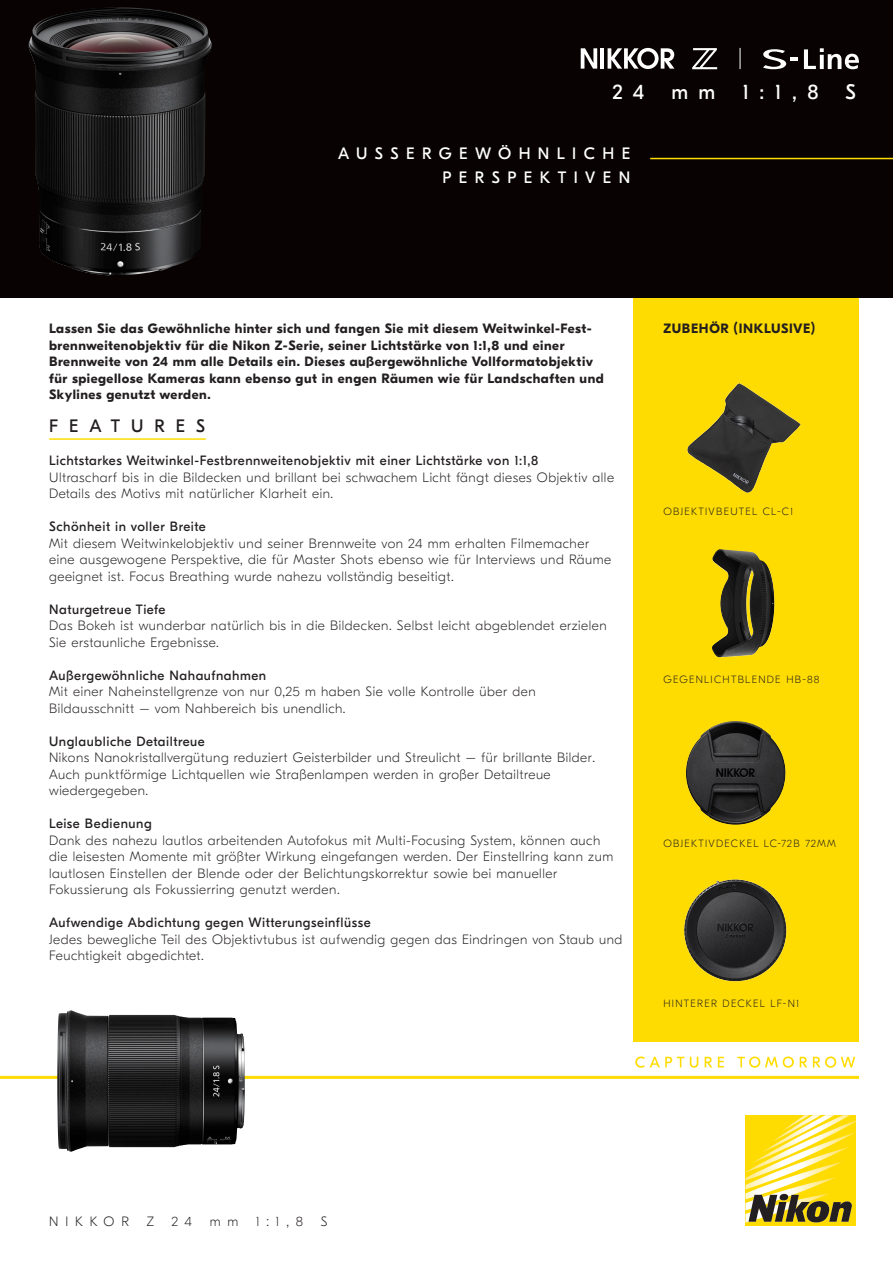
<style>
.page{position:relative;width:893px;height:1263px;background:#fff}
.page>*{position:absolute;margin:0;border:0;box-sizing:border-box;transform-origin:0 0}
.t1{font:21px "GT Eesti Pro Display";color:#fff}
.t2{font:18px "GT Eesti Pro Display";letter-spacing:.61em;color:#231f20}
.t3{font:16.5px "GT Eesti Pro Display";letter-spacing:.45em;color:#fff}
.t4{font:100 13.5px/16.5px "GT Eesti Pro Display";letter-spacing:.04em;color:#231f20}
.t5{font:700 13.5px/16.5px "GT Eesti Pro Display";letter-spacing:.04em;color:#231f20}
.t6{font:13.5px "GT Eesti Pro Display";letter-spacing:.04em;color:#231f20}
.t7{font:100 10.5px "GT Eesti Pro Display";letter-spacing:.12em;color:#231f20}
</style>
<div class="page">
<div style="left:634px;top:298px;width:225px;height:744px;background:#ffdc01"></div>
<div style="left:0;top:0;width:893px;height:298px;background:#080302"></div>
<div style="left:745px;top:1115px;width:111px;height:111px;background:#ffdc01"></div>
<svg style="left:745px;top:1115px;width:111px;height:108px"></svg>
<hr style="left:650px;top:158px;width:243px;height:1px;background:#ffdc01">
<svg style="left:635px;top:1056px;width:49px;height:12px"></svg>
<svg style="left:690px;top:1057px;width:8px;height:11px"></svg>
<svg style="left:705px;top:1057px;width:7px;height:10px"></svg>
<svg style="left:718px;top:1057px;width:6px;height:10px"></svg>
<svg style="left:737px;top:1056px;width:57px;height:12px"></svg>
<svg style="left:800px;top:1057px;width:7px;height:10px"></svg>
<svg style="left:813px;top:1056px;width:42px;height:12px"></svg>
<hr style="left:49px;top:438px;width:157px;height:2px;background:#ffdc01">
<hr style="left:0;top:1076px;width:859px;height:3px;background:#ffdc01">
<svg style="left:763px;top:49px;width:35px;height:20px"></svg>
<svg style="left:804px;top:48px;width:55px;height:21px"></svg>
<svg style="left:692px;top:48px;width:25px;height:21px"></svg>
<svg style="left:581px;top:48px;width:16px;height:21px"></svg>
<hr style="left:600px;top:48px;width:4px;height:21px;background:#fff">
<svg style="left:608px;top:48px;width:66px;height:21px"></svg>
<svg style="left:740px;top:48px;width:1px;height:21px"></svg>
<img style="left:29px;top:7px;width:183px;height:268px">
<img style="left:687px;top:383px;width:114px;height:110px">
<img style="left:57px;top:1010px;width:188px;height:142px">
<img style="left:711px;top:549px;width:63px;height:108px">
<img style="left:686px;top:721px;width:100px;height:104px">
<img style="left:684px;top:879px;width:103px;height:103px">
<p class="t1" style="left:613px;top:80px;width:33px">2 4</p>
<p class="t1" style="left:671px;top:80px;width:46px">m m</p>
<p class="t1" style="left:742px;top:80px;width:77px">1:1,8</p>
<p class="t1" style="left:846px;top:80px;width:12px">S</p>
<p class="t3" style="left:338px;top:144px;width:294px">AUSSERGEWÖHNLICHE</p>
<p class="t3" style="left:443px;top:168px;width:189px">PERSPEKTIVEN</p>
<p class="t5" style="left:49px;top:321px;width:556px">Lassen Sie das Gewöhnliche hinter sich und fangen Sie mit diesem Weitwinkel-Fest&shy;brennweitenobjektiv für die Nikon Z-Serie, seiner Lichtstärke von 1:1,8 und einer Brennweite von 24 mm alle Details ein. Dieses außergewöhnliche Vollformatobjektiv für spiegellose Kameras kann ebenso gut in engen Räumen wie für Landschaften und Skylines genutzt werden.</p>
<p class="t2" style="left:49px;top:416px;width:158px">FEATURES</p>
<p class="t6" style="left:49px;top:453px;width:491px">Lichtstarkes Weitwinkel-Festbrennweitenobjektiv mit einer Lichtstärke von 1:1,8</p>
<p class="t4" style="left:49px;top:469px;width:566px">Ultrascharf bis in die Bildecken und brillant bei schwachem Licht fängt dieses Objektiv alle<br>Details des Motivs mit natürlicher Klarheit ein.</p>
<p class="t6" style="left:49px;top:519px;width:158px">Schönheit in voller Breite</p>
<p class="t4" style="left:49px;top:535px;width:564px">Mit diesem Weitwinkelobjektiv und seiner Brennweite von 24 mm erhalten Filmemacher eine ausgewogene Perspektive, die für Master Shots ebenso wie für Interviews und Räume geeignet ist. Focus Breathing wurde nahezu vollständig beseitigt.</p>
<p class="t6" style="left:49px;top:602px;width:118px">Naturgetreue Tiefe</p>
<p class="t4" style="left:49px;top:618px;width:559px">Das Bokeh ist wunderbar natürlich bis in die Bildecken. Selbst leicht abgeblendet erzielen<br>Sie erstaunliche Ergebnisse.</p>
<p class="t6" style="left:49px;top:668px;width:219px">Außergewöhnliche Nahaufnahmen</p>
<p class="t4" style="left:49px;top:684px;width:488px">Mit einer Naheinstellgrenze von nur 0,25 m haben Sie volle Kontrolle über den<br>Bildausschnitt – vom Nahbereich bis unendlich.</p>
<p class="t6" style="left:49px;top:734px;width:157px">Unglaubliche Detailtreue</p>
<p class="t4" style="left:49px;top:750px;width:547px">Nikons Nanokristallvergütung reduziert Geisterbilder und Streulicht – für brillante Bilder.<br>Auch punktförmige Lichtquellen wie Straßenlampen werden in großer Detailtreue wiedergegeben.</p>
<p class="t6" style="left:49px;top:816px;width:104px">Leise Bedienung</p>
<p class="t4" style="left:49px;top:832px;width:566px">Dank des nahezu lautlos arbeitenden Autofokus mit Multi-Focusing System, können auch die leisesten Momente mit größter Wirkung eingefangen werden. Der Einstellring kann zum lautlosen Einstellen der Blende oder der Belichtungskorrektur sowie bei manueller Fokussierung als Fokussierring genutzt werden.</p>
<p class="t6" style="left:49px;top:915px;width:323px">Aufwendige Abdichtung gegen Witterungseinflüsse</p>
<p class="t4" style="left:49px;top:931px;width:575px">Jedes bewegliche Teil des Objektivtubus ist aufwendig gegen das Eindringen von Staub und<br>Feuchtigkeit abgedichtet.</p>
<p class="t5" style="left:663px;top:321px;width:153px">ZUBEHÖR (INKLUSIVE)</p>
<p class="t7" style="left:663px;top:505px;width:131px">OBJEKTIVBEUTEL CL-C1</p>
<p class="t7" style="left:663px;top:673px;width:158px">GEGENLICHTBLENDE HB-88</p>
<p class="t7" style="left:663px;top:837px;width:174px">OBJEKTIVDECKEL LC-72B 72MM</p>
<p class="t7" style="left:663px;top:998px;width:137px">HINTERER DECKEL LF-N1</p>
<p class="t4" style="left:49px;top:1213px;width:81px">NIKKOR</p>
<p class="t4" style="left:147px;top:1213px;width:9px">Z</p>
<p class="t4" style="left:172px;top:1213px;width:22px">2 4</p>
<p class="t4" style="left:210px;top:1213px;width:30px">m m</p>
<p class="t4" style="left:256px;top:1213px;width:49px">1:1,8</p>
<p class="t4" style="left:321px;top:1213px;width:8px">S</p>
</div>
